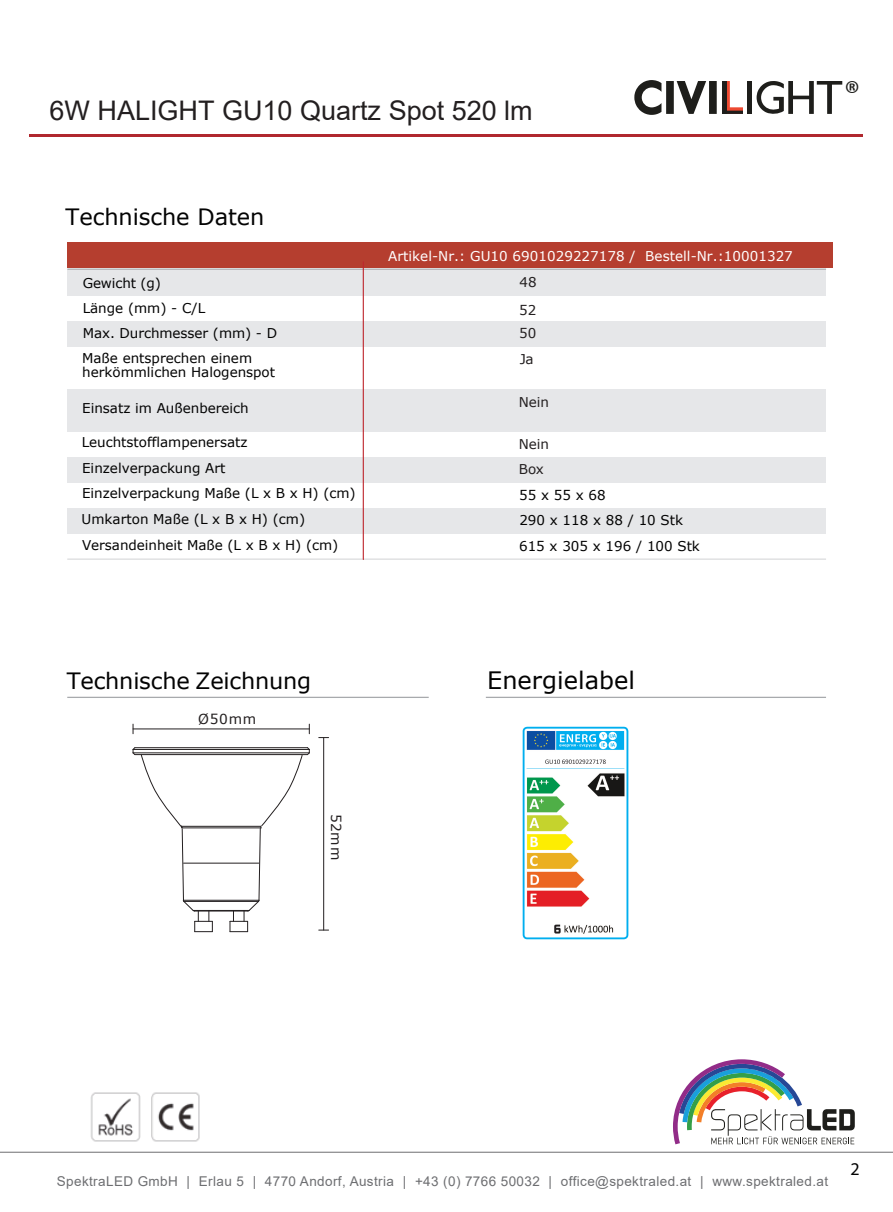
<style>
.page{position:relative;width:893px;height:1212px;background:#fff}
.page>*{position:absolute;margin:0;border:0;box-sizing:border-box;transform-origin:0 0}
.t1{font:31.95px "Calibri";color:#1e1e1b}
.t2{font:27px "Arial";color:#231f20}
.t3{font:24px "Verdana";color:#030303}
.t4{font:22.5px "Verdana";letter-spacing:-.01em;color:#030303}
.t5{font:18px "Myriad Pro";color:#030303}
.t6{font:13.8px "Verdana";letter-spacing:.05em;color:#231f20}
.t7{font:13.5px/25.5px "Verdana";color:#030303}
.t8{font:13.5px "Arial";letter-spacing:.03em;color:#6d6e71}
.t9{font:13.5px "Verdana";letter-spacing:.005em;color:#fff}
.t10{font:13.5px/27.5px "Verdana";color:#231f20}
</style>
<div class="page">
<hr style="left:67px;top:269px;width:759px;height:1px;background:#a8aaad">
<div style="left:67px;top:270px;width:759px;height:25px;background:#e6e7e9"></div>
<div style="left:67px;top:321px;width:759px;height:25px;background:#e6e7e9"></div>
<div style="left:67px;top:389px;width:759px;height:42px;background:#e6e7e9"></div>
<div style="left:67px;top:457px;width:759px;height:25px;background:#e6e7e9"></div>
<div style="left:67px;top:508px;width:759px;height:26px;background:#e6e7e9"></div>
<hr style="left:67px;top:559px;width:759px;height:1px;background:#d1d2d4">
<hr style="left:67px;top:697px;width:362px;height:1px;background:#a8aaad">
<hr style="left:486px;top:697px;width:340px;height:1px;background:#a8aaad">
<svg style="left:132px;top:747px;width:3px;height:8px"></svg>
<hr style="left:135px;top:754px;width:172px;height:1px;background:#231f20">
<hr style="left:133px;top:752px;width:176px;height:1px;background:#231f20">
<hr style="left:133px;top:749px;width:176px;height:1px;background:#231f20">
<hr style="left:135px;top:747px;width:172px;height:1px;background:#231f20">
<hr style="left:323px;top:737px;width:1px;height:193px;background:#231f20">
<hr style="left:133px;top:729px;width:176px;height:1px;background:#231f20">
<svg style="left:141px;top:747px;width:169px;height:185px"></svg>
<hr style="left:184px;top:863px;width:75px;height:1px;background:#231f20">
<hr style="left:30px;top:135px;width:833px;height:2px;background:#b0282e">
<div style="left:666px;top:81px;width:8px;height:33px;background:#1e1e1b"></div>
<svg style="left:677px;top:81px;width:29px;height:33px"></svg>
<div style="left:747px;top:81px;width:5px;height:33px;background:#1e1e1b"></div>
<div style="left:709px;top:81px;width:8px;height:33px;background:#1e1e1b"></div>
<svg style="left:634px;top:80px;width:27px;height:35px"></svg>
<svg style="left:727px;top:81px;width:16px;height:33px"></svg>
<svg style="left:757px;top:81px;width:85px;height:33px"></svg>
<div style="left:722px;top:81px;width:5px;height:33px;background:#1e1e1b"></div>
<div style="left:67px;top:243px;width:765px;height:25px;background:#b53e2f"></div>
<hr style="left:363px;top:262px;width:1px;height:297px;background:#be272d">
<svg style="left:673px;top:1059px;width:182px;height:85px"></svg>
<hr style="left:0;top:1152px;width:893px;height:1px;background:#6d6e71">
<img style="left:90px;top:1092px;width:110px;height:50px">
<img style="left:522px;top:726px;width:107px;height:214px">
<h2 class="t2" style="left:50px;top:92px;width:485px">6W HALIGHT GU10 Quartz Spot 520 lm</h2>
<h3 class="t4" style="left:66px;top:201px;width:200px">Technische Daten</h3>
<p class="t9" style="left:388px;top:247px;width:406px">Artikel-Nr.: GU10 6901029227178 / Bestell-Nr.:10001327</p>
<p class="t7" style="left:83px;top:270px;width:196px">Gewicht (g)<br>Länge (mm) - C/L<br>Max. Durchmesser (mm) - D</p>
<p class="t10" style="left:519px;top:268px;width:19px">48<br>52</p>
<p class="t10" style="left:519px;top:320px;width:19px;line-height:25.7px">50<br>Ja</p>
<p class="t10" style="left:519px;top:388px;width:32px">Nein</p>
<p class="t10" style="left:519px;top:431px;width:32px;line-height:25.5px">Nein<br>Box</p>
<p class="t7" style="left:519px;top:482px;width:182px">55 x 55 x 68<br>290 x 118 x 88 / 10 Stk<br>615 x 305 x 196 / 100 Stk</p>
<p class="t7" style="left:82px;top:351px;width:195px;line-height:14.1px">Maße entsprechen einem herkömmlichen Halogenspot</p>
<p class="t7" style="left:82px;top:395px;width:168px">Einsatz im Außenbereich</p>
<p class="t7" style="left:82px;top:430px;width:276px">Leuchtstofflampenersatz<br>Einzelverpackung Art<br>Einzelverpackung Maße (L x B x H) (cm)<br>Umkarton Maße (L x B x H) (cm)<br>Versandeinheit Maße (L x B x H) (cm)</p>
<h3 class="t4" style="left:67px;top:666px;width:246px">Technische Zeichnung</h3>
<h3 class="t3" style="left:487px;top:663px;width:149px">Energielabel</h3>
<p class="t6" style="left:198px;top:709px;width:59px">Ø50mm</p>
<p class="t6" style="left:346px;top:814px;width:48px;rotate:90deg">52mm</p>
<h1 class="t1" style="left:844px;top:71px;width:18px">®</h1>
<p class="t8" style="left:57px;top:1171px;width:773px">SpektraLED GmbH | Erlau 5 | 4770 Andorf, Austria | +43 (0) 7766 50032 | office@spektraled.at | www.spektraled.at</p>
<h3 class="t5" style="left:850px;top:1158px;width:11px">2</h3>
</div>
